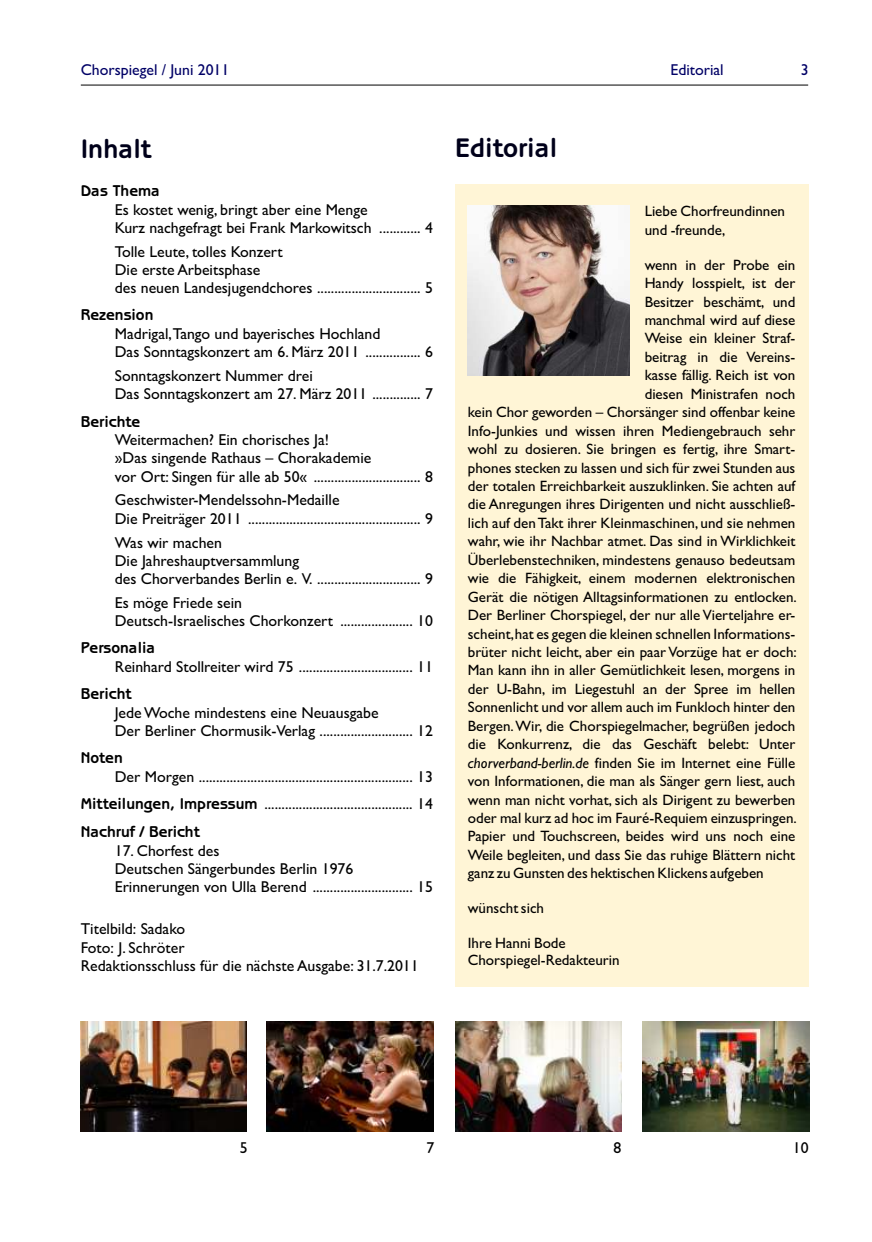
<style>
.page{position:relative;width:872px;height:1242px;background:#fff}
.page>*{position:absolute;margin:0;border:0;box-sizing:border-box;transform-origin:0 0}
.t1{font:700 27px "Benguiat Gothic";color:#00001a}
.t2{font:15.75px/18.3px "Gill Sans";color:#000}
.t3{font:700 15.75px "Benguiat Gothic";color:#000}
.t4{font:15.75px "Gill Sans";color:#006}
.t5{font:15px/18.5px "Gill Sans";color:#000}
.s1{font-family:"Benguiat Gothic";font-weight:700}
.s2{font-style:italic}
</style>
<div class="page">
<hr style="left:81px;top:85px;width:727px;height:1px;background:#000">
<div style="left:455px;top:184px;width:353px;height:802px;background:#fff5d6"></div>
<img style="left:468px;top:205px;width:161px;height:170px">
<img style="left:81px;top:1021px;width:166px;height:110px">
<img style="left:267px;top:1021px;width:167px;height:110px">
<img style="left:455px;top:1021px;width:166px;height:110px">
<img style="left:642px;top:1021px;width:167px;height:110px">
<p class="t4" style="left:81px;top:64px;width:150px">Chorspiegel / Juni 2011</p>
<p class="t4" style="left:670px;top:64px;width:55px">Editorial</p>
<p class="t4" style="left:800px;top:64px;width:9px">3</p>
<h1 class="t1" style="left:81px;top:132px;width:72px">Inhalt</h1>
<h1 class="t1" style="left:455px;top:132px;width:104px">Editorial</h1>
<p class="t3" style="left:81px;top:181px;width:81px">Das Thema</p>
<p class="t2" style="left:115px;top:202px;width:320px">Es kostet wenig, bringt aber eine Menge<br>Kurz nachgefragt bei Frank Markowitsch ............ 4</p>
<p class="t2" style="left:115px;top:244px;width:319px">Tolle Leute, tolles Konzert<br>Die erste Arbeitsphase<br>des neuen Landesjugendchores .............................. 5</p>
<p class="t3" style="left:81px;top:306px;width:74px">Rezension</p>
<p class="t2" style="left:115px;top:326px;width:320px">Madrigal,Tango und bayerisches Hochland<br>Das Sonntagskonzert am 6. März 2011 ................ 6</p>
<p class="t2" style="left:115px;top:368px;width:320px">Sonntagskonzert Nummer drei<br>Das Sonntagskonzert am 27. März 2011 .............. 7</p>
<p class="t3" style="left:81px;top:412px;width:61px">Berichte</p>
<p class="t2" style="left:115px;top:432px;width:319px">Weitermachen? Ein chorisches Ja!<br>»Das singende Rathaus – Chorakademie<br>vor Ort: Singen für alle ab 50« ............................... 8</p>
<p class="t2" style="left:115px;top:493px;width:319px">Geschwister-Mendelssohn-Medaille<br>Die Preiträger 2011 .................................................. 9</p>
<p class="t2" style="left:115px;top:535px;width:319px">Was wir machen<br>Die Jahreshauptversammlung<br>des Chorverbandes Berlin e. V. .............................. 9</p>
<p class="t2" style="left:115px;top:595px;width:319px">Es möge Friede sein<br>Deutsch-Israelisches Chorkonzert ..................... 10</p>
<p class="t3" style="left:81px;top:639px;width:76px">Personalia</p>
<p class="t2" style="left:115px;top:659px;width:319px">Reinhard Stollreiter wird 75 ................................. 11</p>
<p class="t3" style="left:81px;top:684px;width:52px">Bericht</p>
<p class="t2" style="left:115px;top:705px;width:319px">Jede Woche mindestens eine Neuausgabe<br>Der Berliner Chormusik-Verlag ........................... 12</p>
<p class="t3" style="left:81px;top:749px;width:44px">Noten</p>
<p class="t2" style="left:81px;top:764px;width:354px;line-height:27.5px;text-align:right">Der Morgen .............................................................. 13<br><span class="s1">Mitteilungen, Impressum</span> ........................................... 14</p>
<p class="t3" style="left:81px;top:822px;width:121px">Nachruf / Bericht</p>
<p class="t2" style="left:115px;top:843px;width:319px">17. Chorfest des<br>Deutschen Sängerbundes Berlin 1976<br>Erinnerungen von Ulla Berend ............................. 15</p>
<p class="t2" style="left:81px;top:921px;width:339px">Titelbild: Sadako<br>Foto: J. Schröter<br>Redaktionsschluss für die nächste Ausgabe: 31.7.2011</p>
<p class="t5" style="left:644px;top:204px;width:142px">Liebe Chorfreundinnen und -freunde,</p>
<p class="t5" style="left:644px;top:257px;width:152px">wenn in der Probe ein</p>
<p class="t5" style="left:644px;top:275px;width:152px">Handy losspielt, ist der</p>
<p class="t5" style="left:644px;top:294px;width:152px">Besitzer beschämt, und</p>
<p class="t5" style="left:644px;top:312px;width:152px">manchmal wird auf diese</p>
<p class="t5" style="left:644px;top:331px;width:152px">Weise ein kleiner Straf-</p>
<p class="t5" style="left:644px;top:349px;width:152px">beitrag in die Vereins-</p>
<p class="t5" style="left:644px;top:367px;width:152px">kasse fällig. Reich ist von</p>
<p class="t5" style="left:644px;top:386px;width:152px">diesen Ministrafen noch</p>
<p class="t5" style="left:468px;top:404px;width:329px">kein Chor geworden – Chorsänger sind offenbar keine</p>
<p class="t5" style="left:468px;top:423px;width:329px">Info-Junkies und wissen ihren Mediengebrauch sehr</p>
<p class="t5" style="left:468px;top:441px;width:329px">wohl zu dosieren. Sie bringen es fertig, ihre Smart-</p>
<p class="t5" style="left:468px;top:460px;width:329px">phones stecken zu lassen und sich für zwei Stunden aus</p>
<p class="t5" style="left:468px;top:478px;width:329px">der totalen Erreichbarkeit auszuklinken. Sie achten auf</p>
<p class="t5" style="left:468px;top:497px;width:329px">die Anregungen ihres Dirigenten und nicht ausschließ-</p>
<p class="t5" style="left:468px;top:515px;width:329px">lich auf den Takt ihrer Kleinmaschinen, und sie nehmen</p>
<p class="t5" style="left:468px;top:533px;width:329px">wahr, wie ihr Nachbar atmet. Das sind in Wirklichkeit</p>
<p class="t5" style="left:468px;top:552px;width:329px">Überlebenstechniken, mindestens genauso bedeutsam</p>
<p class="t5" style="left:468px;top:570px;width:329px">wie die Fähigkeit, einem modernen elektronischen</p>
<p class="t5" style="left:468px;top:589px;width:330px">Gerät die nötigen Alltagsinformationen zu entlocken.</p>
<p class="t5" style="left:468px;top:607px;width:329px">Der Berliner Chorspiegel, der nur alle Vierteljahre er-</p>
<p class="t5" style="left:468px;top:626px;width:329px">scheint,hat es gegen die kleinen schnellen Informations-</p>
<p class="t5" style="left:468px;top:644px;width:330px">brüter nicht leicht, aber ein paar Vorzüge hat er doch:</p>
<p class="t5" style="left:468px;top:663px;width:329px">Man kann ihn in aller Gemütlichkeit lesen, morgens in</p>
<p class="t5" style="left:468px;top:681px;width:329px">der U-Bahn, im Liegestuhl an der Spree im hellen</p>
<p class="t5" style="left:468px;top:699px;width:329px">Sonnenlicht und vor allem auch im Funkloch hinter den</p>
<p class="t5" style="left:468px;top:718px;width:329px">Bergen.Wir, die Chorspiegelmacher, begrüßen jedoch</p>
<p class="t5" style="left:468px;top:736px;width:329px">die Konkurrenz, die das Geschäft belebt: Unter</p>
<p class="t5" style="left:468px;top:755px;width:329px"><span class="s2">chorverband-berlin.de</span> finden Sie im Internet eine Fülle</p>
<p class="t5" style="left:468px;top:773px;width:329px">von Informationen, die man als Sänger gern liest, auch</p>
<p class="t5" style="left:468px;top:792px;width:329px">wenn man nicht vorhat, sich als Dirigent zu bewerben</p>
<p class="t5" style="left:468px;top:810px;width:330px">oder mal kurz ad hoc im Fauré-Requiem einzuspringen.</p>
<p class="t5" style="left:468px;top:828px;width:329px">Papier und Touchscreen, beides wird uns noch eine</p>
<p class="t5" style="left:468px;top:847px;width:329px">Weile begleiten, und dass Sie das ruhige Blättern nicht</p>
<p class="t5" style="left:468px;top:865px;width:297px">ganz zu Gunsten des hektischen Klickens aufgeben</p>
<p class="t5" style="left:468px;top:900px;width:78px">wünscht sich</p>
<p class="t5" style="left:468px;top:935px;width:153px;line-height:17.4px">Ihre Hanni Bode<br>Chorspiegel-Redakteurin</p>
<p class="t2" style="left:240px;top:1140px;width:9px">5</p>
<p class="t2" style="left:426px;top:1139px;width:9px">7</p>
<p class="t2" style="left:613px;top:1140px;width:9px">8</p>
<p class="t2" style="left:793px;top:1140px;width:17px">10</p>
</div>
